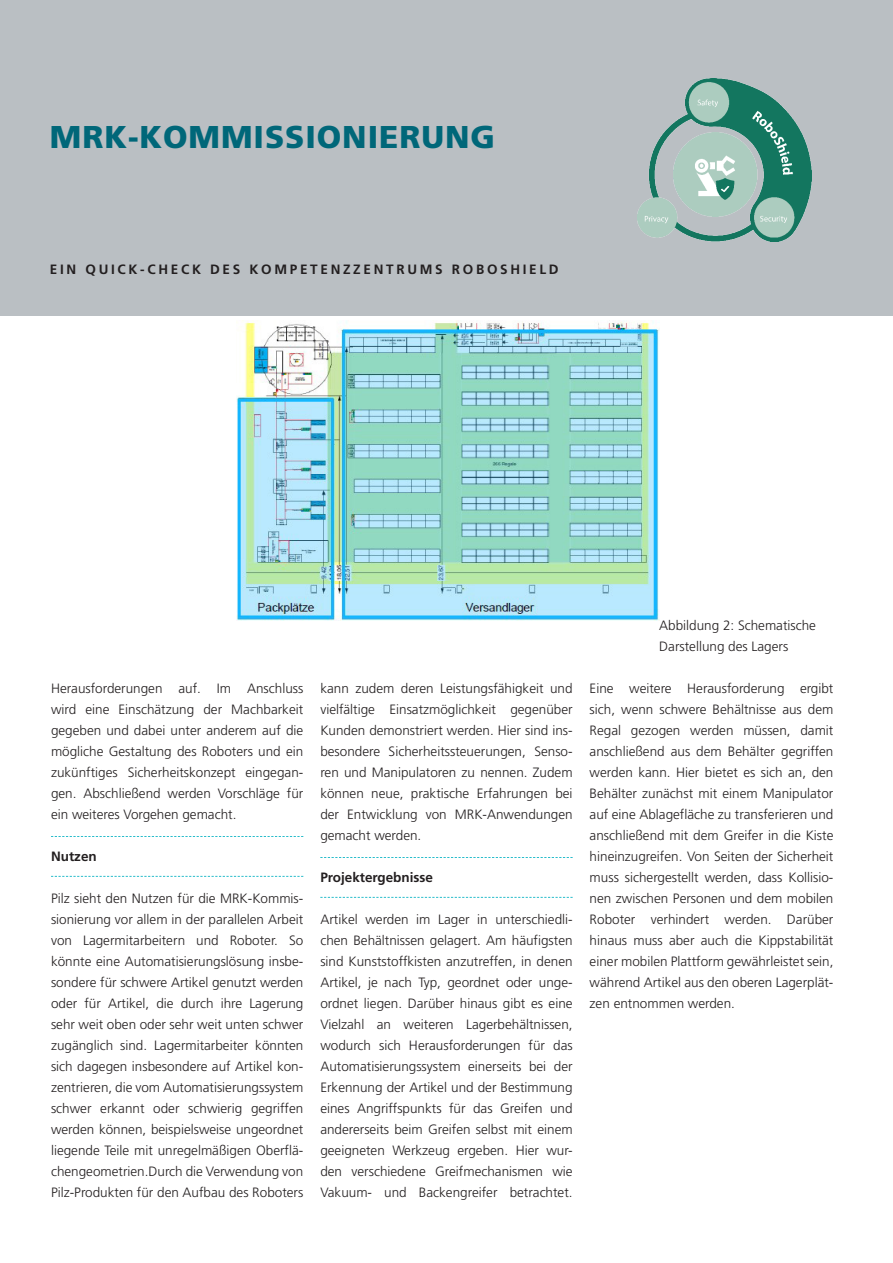
<style>
.page{position:relative;width:893px;height:1263px;background:#fff}
.page>*{position:absolute;margin:0;border:0;box-sizing:border-box;transform-origin:0 0}
._00_Titel{font:31.5px "Frutiger LT 75 Blk";letter-spacing:.03em;color:#006779}
._06_Fließtext{font:13.5px/21px "Frutiger LT 45 Lt";color:#231f20;text-align:justify}
._10_Untertitel{font:13.5px "Frutiger LT 65 Bd";letter-spacing:.2em;color:#231f20}
._11_Zwischenüberschr{font:13.5px "Frutiger LT 65 Bd";color:#231f20}
</style>
<div class="page">
<svg style="left:320px;top:857px;width:253px;height:1px"></svg>
<svg style="left:320px;top:897px;width:253px;height:1px"></svg>
<svg style="left:51px;top:836px;width:252px;height:1px"></svg>
<svg style="left:51px;top:876px;width:252px;height:1px"></svg>
<div style="left:0;top:0;width:893px;height:315px;background:#babfc3"></div>
<img style="left:637px;top:79px;width:175px;height:163px">
<img style="left:236px;top:320px;width:423px;height:300px">
<p class="_00_Titel" style="left:50px;top:118px;width:447px">MRK-KOMMISSIONIERUNG</p>
<p class="_10_Untertitel" style="left:50px;top:261px;width:510px">EIN QUICK-CHECK DES KOMPETENZZENTRUMS ROBOSHIELD</p>
<p class="_06_Fließtext" style="left:51px;top:678px;width:254px">Herausforderungen auf. Im Anschluss wird eine Einschätzung der Machbarkeit gegeben und dabei unter anderem auf die mögliche Gestaltung des Roboters und ein zukünftiges Sicherheitskonzept eingegan&shy;gen. Abschließend werden Vorschläge für ein weiteres Vorgehen gemacht.</p>
<p class="_11_Zwischenüberschr" style="left:51px;top:848px;width:47px">Nutzen</p>
<p class="_06_Fließtext" style="left:51px;top:888px;width:254px">Pilz sieht den Nutzen für die MRK-Kommis&shy;sionierung vor allem in der parallelen Arbeit von Lagermitarbeitern und Roboter. So könnte eine Automatisierungslösung insbe&shy;sondere für schwere Artikel genutzt werden oder für Artikel, die durch ihre Lagerung sehr weit oben oder sehr weit unten schwer zugänglich sind. Lagermitarbeiter könnten sich dagegen insbesondere auf Artikel kon&shy;zentrieren, die vom Automatisierungssystem schwer erkannt oder schwierig gegriffen werden können, beispielsweise ungeordnet liegende Teile mit unregelmäßigen Oberflä&shy;chengeometrien.Durch die Verwendung von Pilz-Produkten für den Aufbau des Roboters</p>
<p class="_06_Fließtext" style="left:320px;top:678px;width:254px">kann zudem deren Leistungsfähigkeit und vielfältige Einsatzmöglichkeit gegenüber Kunden demonstriert werden. Hier sind ins&shy;besondere Sicherheitssteuerungen, Senso&shy;ren und Manipulatoren zu nennen. Zudem können neue, praktische Erfahrungen bei der Entwicklung von MRK-Anwendungen gemacht werden.</p>
<p class="_11_Zwischenüberschr" style="left:320px;top:869px;width:114px">Projektergebnisse</p>
<p class="_06_Fließtext" style="left:320px;top:909px;width:254px">Artikel werden im Lager in unterschiedli&shy;chen Behältnissen gelagert. Am häufigsten sind Kunststoffkisten anzutreffen, in denen Artikel, je nach Typ, geordnet oder unge&shy;ordnet liegen. Darüber hinaus gibt es eine Vielzahl an weiteren Lagerbehältnissen, wodurch sich Herausforderungen für das Automatisierungssystem einerseits bei der Erkennung der Artikel und der Bestimmung eines Angriffspunkts für das Greifen und andererseits beim Greifen selbst mit einem geeigneten Werkzeug ergeben. Hier wur&shy;den verschiedene Greifmechanismen wie Vakuum- und Backengreifer betrachtet.</p>
<p class="_06_Fließtext" style="left:659px;top:615px;width:158px">Abbildung 2: Schematische</p>
<p class="_06_Fließtext" style="left:659px;top:636px;width:131px">Darstellung des Lagers</p>
<p class="_06_Fließtext" style="left:590px;top:678px;width:245px">Eine weitere Herausforderung ergibt sich, wenn schwere Behältnisse aus dem Regal gezogen werden müssen, damit anschließend aus dem Behälter gegriffen werden kann. Hier bietet es sich an, den Behälter zunächst mit einem Manipulator auf eine Ablagefläche zu transferieren und anschließend mit dem Greifer in die Kiste hineinzugreifen. Von Seiten der Sicherheit muss sichergestellt werden, dass Kollisio&shy;nen zwischen Personen und dem mobilen Roboter verhindert werden. Darüber hinaus muss aber auch die Kippstabilität einer mobilen Plattform gewährleistet sein, während Artikel aus den oberen Lagerplät&shy;zen entnommen werden.</p>
</div>
